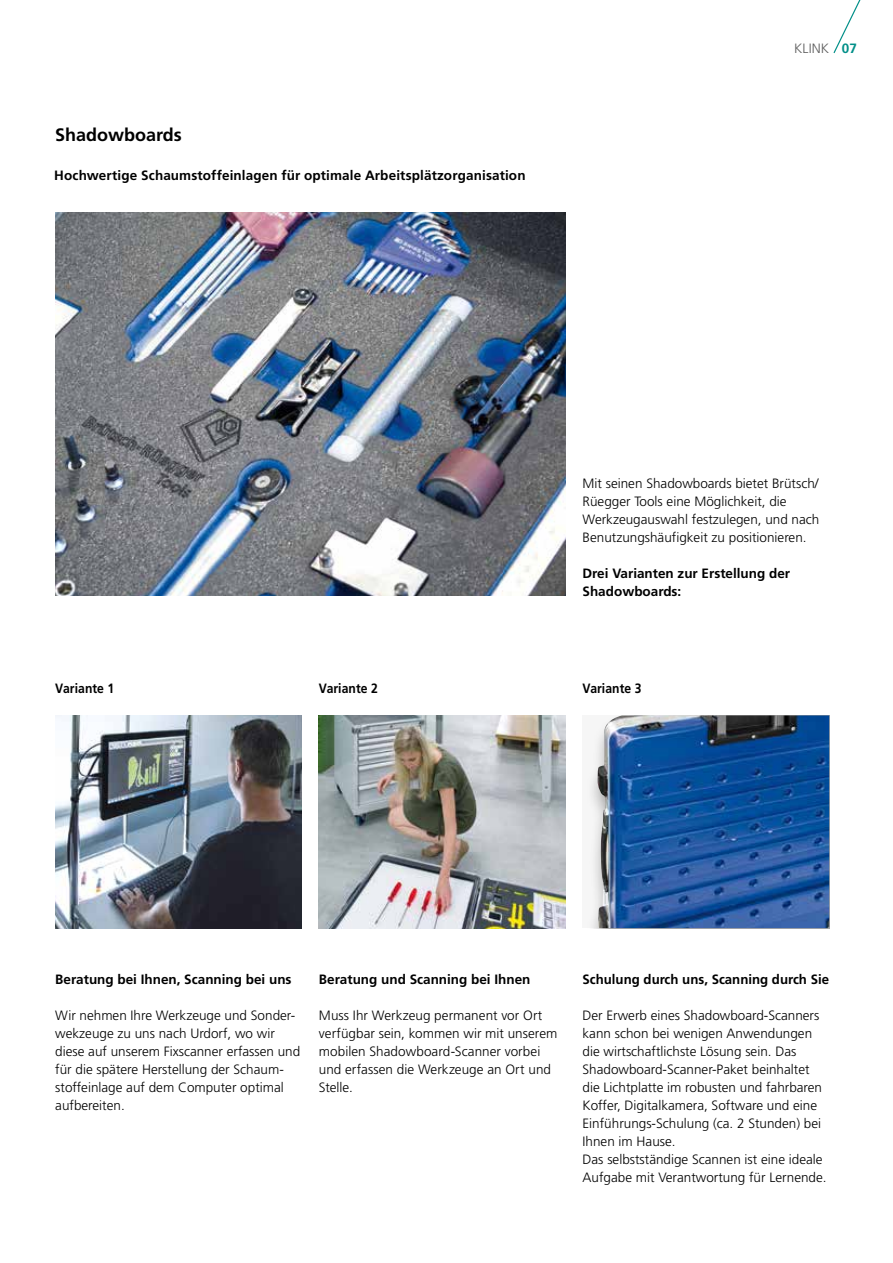
<style>
.page{position:relative;width:893px;height:1263px;background:#fff}
.page>*{position:absolute;margin:0;border:0;box-sizing:border-box;transform-origin:0 0}
.t1{font:700 18px "Frutiger LT Pro";color:#000}
.t2{font:300 13.5px/18px "Frutiger LT Pro";color:#000}
.t3{font:700 13.5px/18px "Frutiger LT Pro";color:#000}
.t4{font:700 13.5px "Frutiger LT Pro";color:#000;scale:.9 1}
.t5{font:300 13.5px "Frutiger LT Pro";letter-spacing:.01em;color:#5d5d5d}
.s1{font-weight:700;color:#008f88}
</style>
<div class="page">
<img style="left:319px;top:715px;width:247px;height:213px">
<img style="left:55px;top:213px;width:511px;height:383px">
<img style="left:55px;top:715px;width:247px;height:213px">
<div style="left:586px;top:715px;width:243px;height:213px;background:#f5f5f5"></div>
<img style="left:597px;top:715px;width:232px;height:213px">
<svg style="left:833px;top:0;width:28px;height:54px"></svg>
<h1 class="t1" style="left:55px;top:124px;width:128px">Shadowboards</h1>
<p class="t3" style="left:54px;top:167px;width:473px">Hochwertige Schaumstoffeinlagen für optimale Arbeitsplätzorganisation</p>
<p class="t5" style="left:794px;top:40px;width:64px">KLINK <span class="s1">07</span></p>
<p class="t2" style="left:583px;top:474px;width:238px">Mit seinen Shadowboards bietet Brütsch/ Rüegger Tools eine Möglichkeit, die Werkzeugauswahl festzulegen, und nach Benutzungshäufigkeit zu positionieren.</p>
<p class="t3" style="left:583px;top:564px;width:209px">Drei Varianten zur Erstellung der<br>Shadowboards:</p>
<p class="t4" style="left:55px;top:680px;width:67px">Variante 1</p>
<p class="t4" style="left:319px;top:680px;width:67px">Variante 2</p>
<p class="t4" style="left:583px;top:680px;width:67px">Variante 3</p>
<p class="t3" style="left:55px;top:970px;width:238px">Beratung bei Ihnen, Scanning bei uns</p>
<p class="t2" style="left:55px;top:1006px;width:247px">Wir nehmen Ihre Werkzeuge und Sonder&shy;wekzeuge zu uns nach Urdorf, wo wir diese auf unserem Fixscanner erfassen und für die spätere Herstellung der Schaum&shy;stoffeinlage auf dem Computer optimal aufbereiten.</p>
<p class="t3" style="left:319px;top:970px;width:213px">Beratung und Scanning bei Ihnen</p>
<p class="t2" style="left:319px;top:1006px;width:240px">Muss Ihr Werkzeug permanent vor Ort verfügbar sein, kommen wir mit unserem mobilen Shadowboard-Scanner vorbei und erfassen die Werkzeuge an Ort und<br>Stelle.</p>
<p class="t3" style="left:583px;top:970px;width:248px">Schulung durch uns, Scanning durch Sie</p>
<p class="t2" style="left:583px;top:1006px;width:246px">Der Erwerb eines Shadowboard-Scanners kann schon bei wenigen Anwendungen die wirtschaftlichste Lösung sein. Das Shadowboard-Scanner-Paket beinhaltet die Lichtplatte im robusten und fahrbaren Koffer, Digitalkamera, Software und eine Einführungs-Schulung (ca. 2 Stunden) bei Ihnen im Hause.<br>Das selbstständige Scannen ist eine ideale Aufgabe mit Verantwortung für Lernende.</p>
</div>
